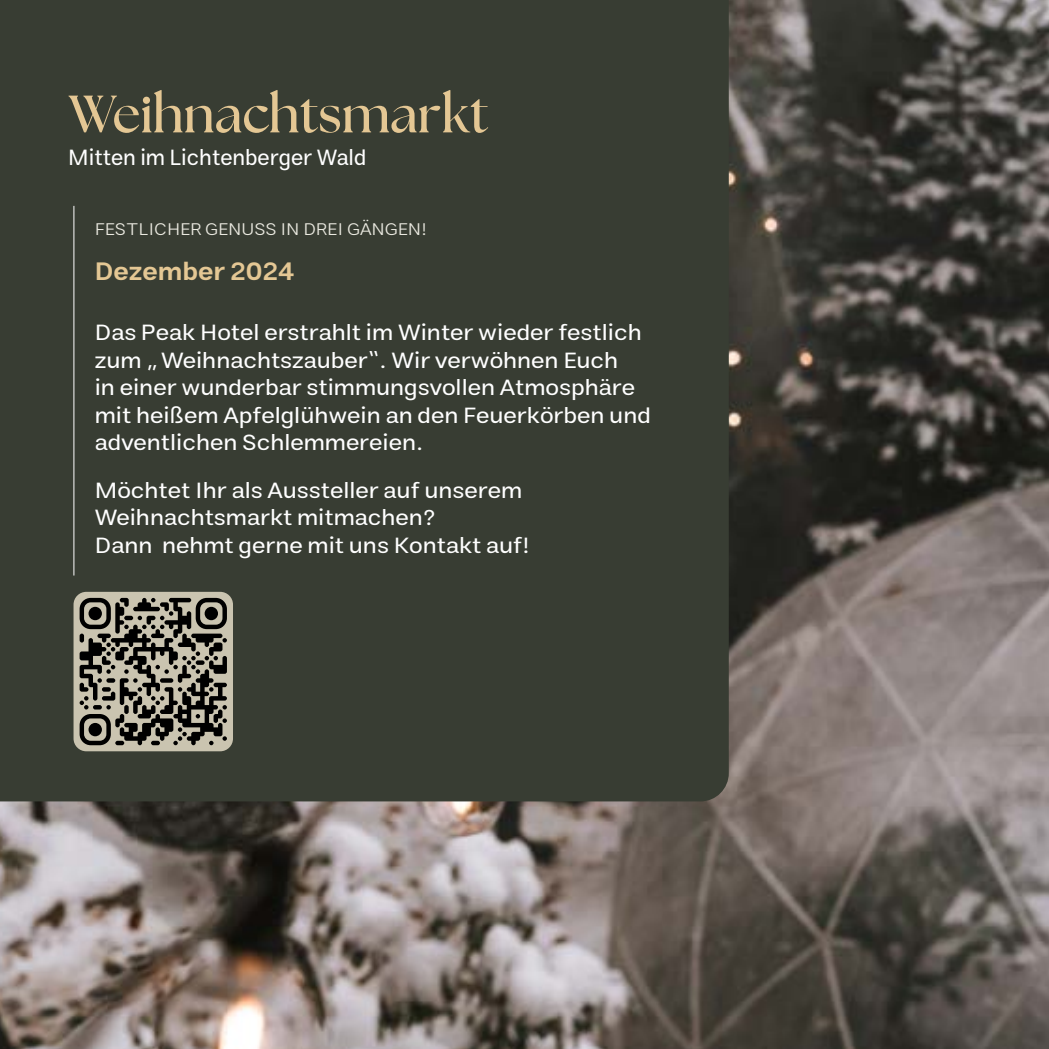
<style>
.page{position:relative;width:1049px;height:1049px;background:#fff}
.page>*{position:absolute;margin:0;border:0;box-sizing:border-box;transform-origin:0 0}
.t1{font:700 52.5px "The Seasons";color:#e4c794}
.t2{font:600 25px "Estedad";color:#e4c794;scale:1.1 1}
.t3{font:22.5px/27.5px "Estedad";color:#fff;scale:1.1 1}
.t4{font:22.5px "Estedad";color:#fff}
.t5{font:300 17.5px "Estedad";color:#eae9e0;scale:1.1 1}
</style>
<div class="page">
<img style="left:0;top:0;width:1049px;height:1049px">
<div style="left:0;top:0;width:729px;height:801px;background:#383d33"></div>
<hr style="left:73px;top:206px;width:1px;height:369px;background:#fff">
<svg style="left:74px;top:592px;width:159px;height:159px;background:#7d796d"></svg>
<svg style="left:80px;top:598px;width:147px;height:31px;background:#68655a"></svg>
<h1 class="t1" style="left:68px;top:79px;width:422px">Weihnachtsmarkt</h1>
<p class="t4" style="left:68px;top:144px;width:300px">Mitten im Lichtenberger Wald</p>
<p class="t5" style="left:95px;top:219px;width:304px">FESTLICHER GENUSS IN DREI GÄNGEN!</p>
<p class="t2" style="left:95px;top:257px;width:183px">Dezember 2024</p>
<p class="t3" style="left:95px;top:319px;width:507px">Das Peak Hotel erstrahlt im Winter wieder festlich zum „Weihnachtszauber“. Wir verwöhnen Euch<br>in einer wunderbar stimmungsvollen Atmosphäre mit heißem Apfelglühwein an den Feuerkörben und adventlichen Schlemmereien.</p>
<p class="t3" style="left:95px;top:476px;width:397px">Möchtet Ihr als Aussteller auf unserem<br>Weihnachtsmarkt mitmachen?<br>Dann nehmt gerne mit uns Kontakt auf!</p>
</div>
